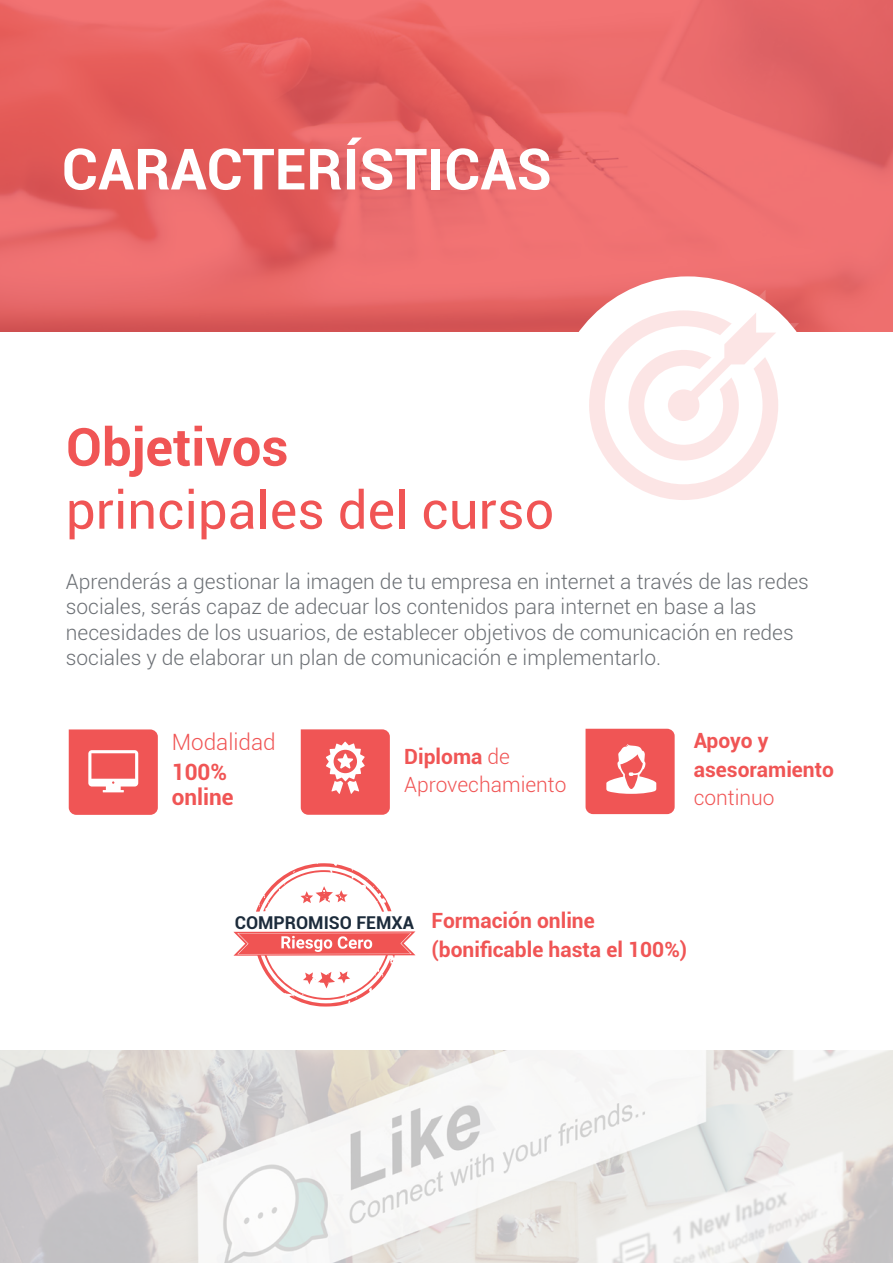
<style>
.page{position:relative;width:893px;height:1263px;background:#fff}
.page>*{position:absolute;margin:0;border:0;box-sizing:border-box;transform-origin:0 0}
.t1{font:700 57px "Roboto";color:#fff}
.t2{font:52.5px "Roboto";color:#f05555}
.t3{font:700 52.5px "Roboto";color:#f05555}
.t4{font:700 22.5px "Roboto";color:#f05555}
.t5{font:300 22.5px "Roboto";color:#f05555}
.t6{font:300 21px/25.5px "Roboto";color:#6c7075}
.t7{font:700 21px "Roboto";color:#f05555}
.t8{font:300 21px/28.5px "Roboto";color:#f05555}
.t9{font:700 17.7px "Roboto";color:#1c2b3b}
.s1{font-weight:700}
</style>
<div class="page">
<svg style="left:0;top:0;width:893px;height:332px;background:#e86767"></svg>
<svg style="left:69px;top:729px;width:89px;height:86px;background:#f16868"></svg>
<svg style="left:586px;top:729px;width:89px;height:85px;background:#f26e6e"></svg>
<svg style="left:301px;top:729px;width:89px;height:86px;background:#f16b6b"></svg>
<div style="left:553px;top:276px;width:269px;height:270px;background:#fff;border-radius:50%"></div>
<svg style="left:589px;top:290px;width:210px;height:210px"></svg>
<div style="left:668px;top:389px;width:31px;height:32px;background:#fce5e5;border-radius:50%"></div>
<svg style="left:256px;top:863px;width:135px;height:49px"></svg>
<svg style="left:233px;top:931px;width:182px;height:76px"></svg>
<img style="left:0;top:1050px;width:893px;height:213px">
<p class="t1" style="left:62px;top:129px;width:492px">CARACTERÍSTICAS</p>
<p class="t3" style="left:66px;top:410px;width:224px">Objetivos</p>
<p class="t2" style="left:66px;top:473px;width:490px">principales del curso</p>
<p class="t6" style="left:66px;top:568px;width:744px">Aprenderás a gestionar la imagen de tu empresa en internet a través de las redes sociales, serás capaz de adecuar los contenidos para internet en base a las necesidades de los usuarios, de establecer objetivos de comunicación en redes sociales y de elaborar un plan de comunicación e implementarlo.</p>
<p class="t5" style="left:172px;top:726px;width:105px">Modalidad</p>
<p class="t4" style="left:172px;top:756px;width:57px">100%</p>
<p class="t4" style="left:172px;top:781px;width:63px">online</p>
<p class="t8" style="left:404px;top:741px;width:164px"><span class="s1">Diploma</span> de<br>Aprovechamiento</p>
<p class="t7" style="left:694px;top:726px;width:76px">Apoyo y</p>
<p class="t7" style="left:694px;top:754px;width:142px">asesoramiento</p>
<p class="t8" style="left:694px;top:783px;width:82px">continuo</p>
<p class="t9" style="left:235px;top:910px;width:181px">COMPROMISO FEMXA</p>
<p class="t7" style="left:432px;top:906px;width:165px">Formación online</p>
<p class="t7" style="left:432px;top:934px;width:257px">(bonificable hasta el 100%)</p>
</div>
